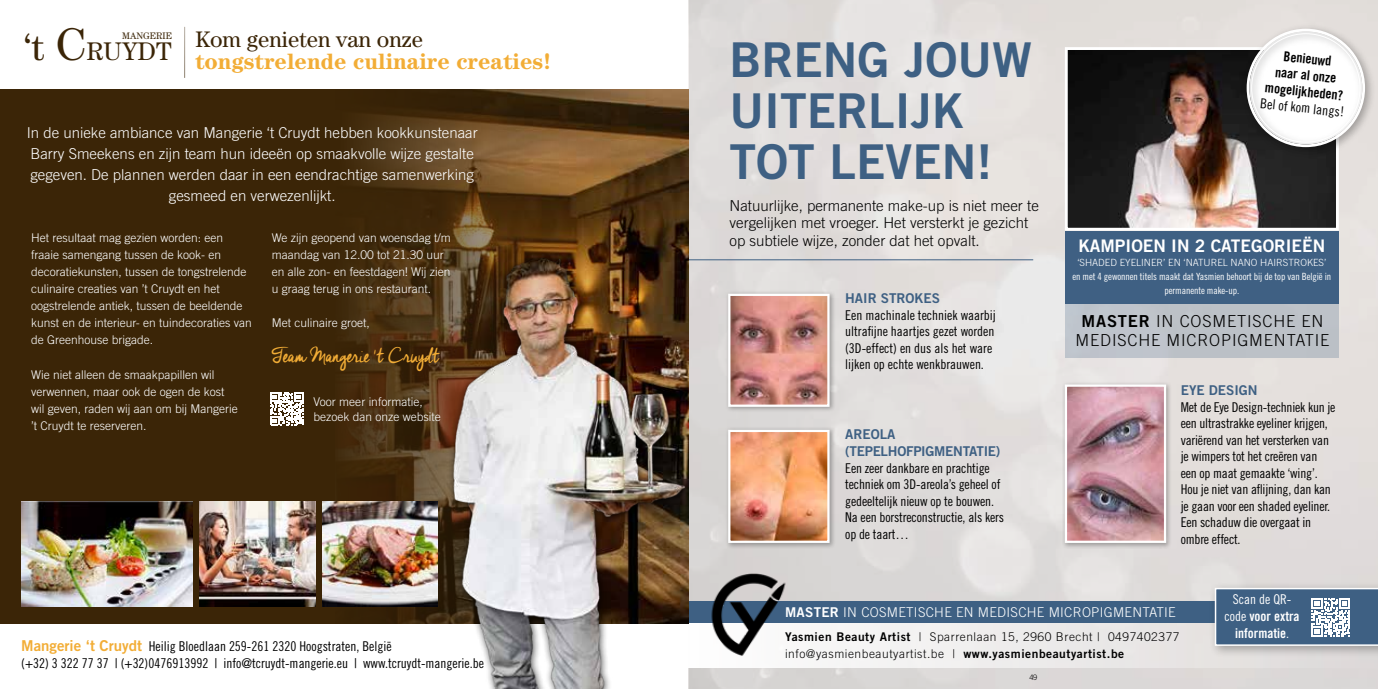
<style>
.page{position:relative;width:1378px;height:689px;background:#fff}
.page>*{position:absolute;margin:0;border:0;box-sizing:border-box;transform-origin:0 0}
.t1{font:48px/51px "Trade Gothic LT Std Bd 2";color:#3e6083}
.t2{font:25.5px "Cheddar Jack";letter-spacing:-.02em;color:#f2ad36}
.t3{font:25.5px "Century Std";color:#3b2507}
.t4{font:700 22.5px "Century Std";color:#f2ad36}
.t5{font:22.5px "Century Std";color:#3b2507}
.t6{font:17.4px "Trade Gothic LT Std Bd 2";color:#fff}
.t7{font:300 16.5px/18.9px "Trade Gothic LT Std";letter-spacing:.05em;color:#000;text-align:center}
.t8{font:300 15px/21px "Trade Gothic LT Std";color:#fff;text-align:center}
.t9{font:300 15px/17px "Trade Gothic LT Std";color:#000}
.t10{font:13.65px/16.5px "Trade Gothic LT Std Bd Cn 20";color:#000;text-align:center}
.t11{font:13.65px "Trade Gothic LT Std Cn 18";color:#000}
.t12{font:13.5px/16.5px "Trade Gothic LT Std Cn 18";letter-spacing:-.01em;color:#000}
.t13{font:300 13.5px "Trade Gothic LT Std";letter-spacing:.02em;color:#fff}
.t14{font:13.5px/17px "Trade Gothic LT Std Bd 2";letter-spacing:-.02em;color:#3e6083}
.t15{font:13.5px/17px "Trade Gothic LT Std Bd Cn 20";color:#fff;text-align:center}
.t16{font:13.5px "Trade Gothic LT Std Bd 2";color:#3e6083}
.t17{font:13.5px "Trade Gothic LT Std Cn 18";color:#fff}
.t18{font:300 12px/17px "Trade Gothic LT Std";color:#fff}
.t19{font:300 12px/17px "Trade Gothic LT Std";letter-spacing:.045em;color:#000}
.t20{font:9.9px/14.1px "Trade Gothic LT Std Cn 18";letter-spacing:-.01em;color:#fff;text-align:center}
.t21{font:300 9.9px "Trade Gothic LT Std";color:#fff}
.t22{font:9.45px "Century Std";color:#3b2507}
.t23{font:300 7.5px "Trade Gothic LT Std";color:#000}
.s1{font-size:37.5px}
.s2{font-size:45.9px}
.s3{font-family:"Trade Gothic LT Std Bd 2";font-size:15px;color:#f2ad36}
.s4{font-family:"Trade Gothic LT Std Bd 2";font-weight:400}
.s5{font-family:"Trade Gothic LT Std Cn 18"}
</style>
<div class="page">
<img style="left:689px;top:0;width:689px;height:689px">
<hr style="left:689px;top:259px;width:344px;height:1px;background:#3e6083">
<div style="left:725px;top:291px;width:111px;height:122px;background:#000;opacity:.3"></div>
<img style="left:731px;top:297px;width:95px;height:107px">
<div style="left:728px;top:294px;width:101px;height:113px;border:2px solid #fff"></div>
<svg style="left:689px;top:623px;width:689px;height:45px;fill:#edecec"></svg>
<div style="left:689px;top:602px;width:689px;height:21px;background:#3e6083"></div>
<img style="left:706px;top:560px;width:102px;height:108px">
<div style="left:1209px;top:582px;width:169px;height:76px;background:#000;opacity:.3"></div>
<svg style="left:1214px;top:588px;width:164px;height:58px"></svg>
<div style="left:1061px;top:381px;width:111px;height:168px;background:#000;opacity:.3"></div>
<img style="left:1068px;top:387px;width:95px;height:153px">
<div style="left:1065px;top:384px;width:101px;height:159px;border:2px solid #fff"></div>
<div style="left:725px;top:427px;width:111px;height:122px;background:#000;opacity:.3"></div>
<img style="left:731px;top:433px;width:95px;height:107px">
<div style="left:728px;top:430px;width:101px;height:113px;border:2px solid #fff"></div>
<img style="left:1069px;top:51px;width:265px;height:176px">
<div style="left:1065px;top:47px;width:273px;height:184px;border:3px solid #fff"></div>
<div style="left:1065px;top:303px;width:273px;height:55px;background:#bcc1c7"></div>
<div style="left:1065px;top:231px;width:273px;height:72px;background:#3f6083"></div>
<div style="left:1241px;top:23px;width:135px;height:135px;background:#000;opacity:.3"></div>
<div style="left:1246px;top:29px;width:119px;height:118px;border:3px solid #fff;border-radius:50%"></div>
<div style="left:0;top:89px;width:689px;height:534px;background:#3b2507"></div>
<img style="left:336px;top:89px;width:353px;height:534px">
<img style="left:419px;top:247px;width:267px;height:442px">
<hr style="left:184px;top:27px;width:1px;height:51px;background:#3b2507">
<img style="left:21px;top:501px;width:171px;height:105px">
<img style="left:322px;top:501px;width:116px;height:105px">
<img style="left:199px;top:501px;width:116px;height:105px">
<svg style="left:270px;top:392px;width:33px;height:33px"></svg>
<h2 class="t3" style="left:23px;top:36px;width:150px"><span class="s1">‘t</span> <span class="s2">C</span>RUYDT</h2>
<p class="t22" style="left:122px;top:30px;width:51px">MANGERIE</p>
<h3 class="t5" style="left:195px;top:26px;width:230px">Kom genieten van onze</h3>
<h3 class="t4" style="left:195px;top:47px;width:357px">tongstrelende culinaire creaties!</h3>
<p class="t8" style="left:27px;top:122px;width:452px">In de unieke ambiance van Mangerie ‘t Cruydt hebben kookkunstenaar Barry Smeekens en zijn team hun ideeën op smaakvolle wijze gestalte gegeven. De plannen werden daar in een eendrachtige samenwerking gesmeed en verwezenlijkt.</p>
<p class="t18" style="left:31px;top:229px;width:222px">Het resultaat mag gezien worden: een fraaie samengang tussen de kook- en decoratiekunsten, tussen de tongstrelende culinaire creaties van ’t Cruydt en het oogstrelende antiek, tussen de beeldende kunst en de interieur- en tuindecoraties van de Greenhouse brigade.</p>
<p class="t18" style="left:31px;top:366px;width:208px">Wie niet alleen de smaakpapillen wil verwennen, maar ook de ogen de kost wil geven, raden wij aan om bij Mangerie ’t Cruydt te reserveren.</p>
<p class="t18" style="left:272px;top:229px;width:181px">We zijn geopend van woensdag t/m maandag van 12.00 tot 21.30 uur en alle zon- en feestdagen! Wij zien u graag terug in ons restaurant.</p>
<p class="t18" style="left:272px;top:314px;width:100px">Met culinaire groet,</p>
<h2 class="t2" style="left:272px;top:341px;width:170px">Team Mangerie 't Cruydt</h2>
<p class="t18" style="left:313px;top:395px;width:129px;line-height:14.4px">Voor meer informatie, bezoek dan onze website</p>
<p class="t12" style="left:21px;top:637px;width:464px;line-height:17px"><span class="s3">Mangerie ‘t Cruydt</span> Heilig Bloedlaan 259-261 2320 Hoogstraten, België<br>(+32) 3 322 77 37 | (+32)0476913992 | info@tcruydt-mangerie.eu | www.tcruydt-mangerie.be</p>
<h1 class="t1" style="left:729px;top:34px;width:304px">BRENG JOUW<br>UITERLIJK<br>TOT LEVEN!</h1>
<p class="t9" style="left:729px;top:197px;width:311px">Natuurlijke, permanente make-up is niet meer te vergelijken met vroeger. Het versterkt je gezicht op subtiele wijze, zonder dat het opvalt.</p>
<p class="t16" style="left:845px;top:290px;width:96px">HAIR STROKES</p>
<p class="t12" style="left:845px;top:306px;width:152px">Een machinale techniek waarbij ultrafijne haartjes gezet worden (3D-effect) en dus als het ware lijken op echte wenkbrauwen.</p>
<p class="t14" style="left:845px;top:426px;width:157px">AREOLA (TEPELHOFPIGMENTATIE)</p>
<p class="t12" style="left:845px;top:459px;width:160px">Een zeer dankbare en prachtige techniek om 3D-areola’s geheel of gedeeltelijk nieuw op te bouwen.<br>Na een borstreconstructie, als kers op de taart…</p>
<p class="t10" style="left:1269px;top:46px;width:80px;rotate:6deg">Benieuwd<br>naar al onze mogelijkheden?</p>
<p class="t11" style="left:1261px;top:95px;width:86px;rotate:6deg">Bel of kom langs!</p>
<p class="t6" style="left:1078px;top:235px;width:248px">KAMPIOEN IN 2 CATEGORIEËN</p>
<p class="t21" style="left:1077px;top:257px;width:250px">‘SHADED EYELINER’ EN ‘NATUREL NANO HAIRSTROKES’</p>
<p class="t20" style="left:1072px;top:270px;width:260px">en met 4 gewonnen titels maakt dat Yasmien behoort bij de top van België in permanente make-up.</p>
<p class="t7" style="left:1075px;top:312px;width:255px"><span class="s4">MASTER</span> IN COSMETISCHE EN<br>MEDISCHE MICROPIGMENTATIE</p>
<p class="t16" style="left:1180px;top:382px;width:78px">EYE DESIGN</p>
<p class="t12" style="left:1180px;top:399px;width:156px">Met de Eye Design-techniek kun je een ultrastrakke eyeliner krijgen, variërend van het versterken van je wimpers tot het creëren van een op maat gemaakte ‘wing’.<br>Hou je niet van aflijning, dan kan je gaan voor een shaded eyeliner.<br>Een schaduw die overgaat in ombre effect.</p>
<p class="t13" style="left:785px;top:604px;width:392px"><span class="s4">MASTER</span> IN COSMETISCHE EN MEDISCHE MICROPIGMENTATIE</p>
<p class="t19" style="left:785px;top:628px;width:396px"><span class="s4">Yasmien Beauty Artist</span> | Sparrenlaan 15, 2960 Brecht | 0497402377 info@yasmienbeautyartist.be | <span class="s4">www.yasmienbeautyartist.be</span></p>
<p class="t23" style="left:1029px;top:672px;width:9px">49</p>
<p class="t17" style="left:1233px;top:591px;width:60px">Scan de QR-</p>
<p class="t15" style="left:1224px;top:608px;width:76px"><span class="s5">code</span> voor extra informatie<span class="s5">.</span></p>
</div>
